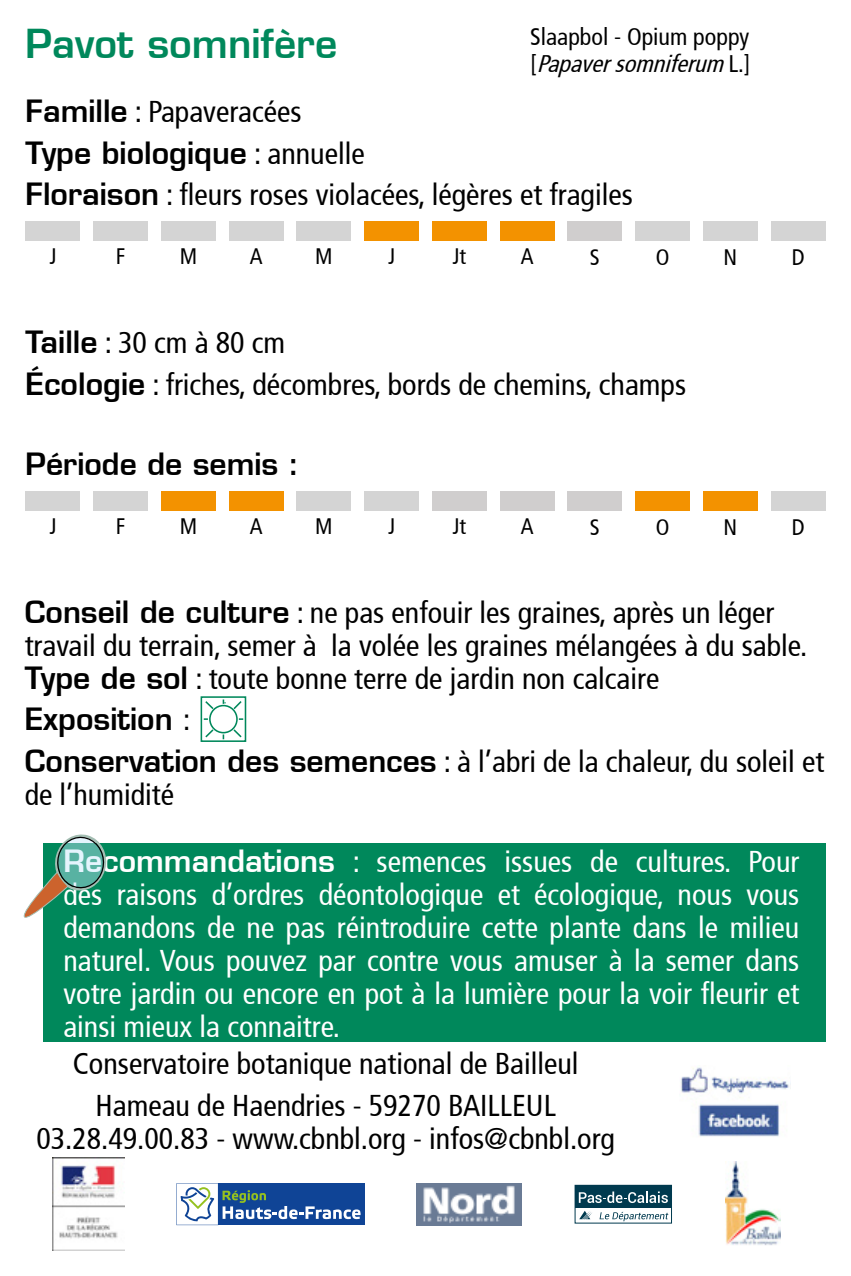
<style>
.page{position:relative;width:851px;height:1276px;background:#fff}
.page>*{position:absolute;margin:0;border:0;box-sizing:border-box;transform-origin:0 0}
.t1{font:600 39px "Eurostile";color:#00885b}
.t2{font:condensed 30px/33px "Frutiger";color:#000}
.t3{font:condensed 30px/33px "Frutiger";color:#fff;text-align:justify}
.t4{font:600 30px "Eurostile";color:#000}
.t5{font:condensed 24px/26.4px "Frutiger";color:#000}
.t6{font:condensed 22.2px "Frutiger";color:#000}
.s1{font-style:italic}
.s2{font-family:"Eurostile";font-weight:600;font-stretch:normal}
.s3{font-family:"Frutiger";font-weight:400;font-stretch:condensed}
</style>
<div class="page">
<img style="left:53px;top:1158px;width:72px;height:92px">
<div style="left:218px;top:1183px;width:147px;height:42px;background:#0f4496"></div>
<svg style="left:176px;top:1183px;width:185px;height:42px"></svg>
<img style="left:416px;top:1183px;width:105px;height:42px">
<svg style="left:577px;top:1207px;width:92px;height:13px"></svg>
<div style="left:575px;top:1185px;width:96px;height:22px;background:#003a4f"></div>
<svg style="left:579px;top:1210px;width:13px;height:9px"></svg>
<svg style="left:578px;top:1191px;width:89px;height:12px"></svg>
<svg style="left:599px;top:1212px;width:69px;height:9px"></svg>
<img style="left:725px;top:1161px;width:55px;height:84px">
<div style="left:43px;top:843px;width:782px;height:199px;background:#00885b"></div>
<svg style="left:23px;top:834px;width:84px;height:84px"></svg>
<img style="left:681px;top:1067px;width:108px;height:70px">
<div style="left:26px;top:221px;width:54px;height:20px;background:#d4d4d4"></div>
<div style="left:296px;top:221px;width:55px;height:20px;background:#d4d4d4"></div>
<div style="left:567px;top:221px;width:55px;height:20px;background:#d0cece"></div>
<div style="left:161px;top:221px;width:55px;height:20px;background:#d4d4d4"></div>
<div style="left:432px;top:221px;width:54px;height:20px;background:#f39200"></div>
<div style="left:702px;top:221px;width:55px;height:20px;background:#d4d4d4"></div>
<div style="left:93px;top:221px;width:55px;height:20px;background:#d4d4d4"></div>
<div style="left:364px;top:221px;width:55px;height:20px;background:#f39200"></div>
<div style="left:635px;top:221px;width:54px;height:20px;background:#d4d4d4"></div>
<div style="left:229px;top:221px;width:54px;height:20px;background:#d4d4d4"></div>
<div style="left:499px;top:221px;width:55px;height:20px;background:#f39200"></div>
<div style="left:770px;top:221px;width:55px;height:20px;background:#d4d4d4"></div>
<div style="left:26px;top:491px;width:54px;height:19px;background:#d4d4d4"></div>
<div style="left:296px;top:491px;width:55px;height:19px;background:#d4d4d4"></div>
<div style="left:567px;top:491px;width:55px;height:19px;background:#d0cece"></div>
<div style="left:161px;top:491px;width:55px;height:19px;background:#f39200"></div>
<div style="left:432px;top:491px;width:54px;height:19px;background:#d0cece"></div>
<div style="left:702px;top:491px;width:55px;height:19px;background:#f39200"></div>
<div style="left:93px;top:491px;width:55px;height:19px;background:#d4d4d4"></div>
<div style="left:364px;top:491px;width:55px;height:19px;background:#d4d4d4"></div>
<div style="left:635px;top:491px;width:54px;height:19px;background:#f39200"></div>
<div style="left:229px;top:491px;width:54px;height:19px;background:#f39200"></div>
<div style="left:499px;top:491px;width:55px;height:19px;background:#d0cece"></div>
<div style="left:770px;top:491px;width:55px;height:19px;background:#d4d4d4"></div>
<div style="left:200px;top:696px;width:46px;height:46px;border:2px solid #00885b"></div>
<div style="left:209px;top:705px;width:29px;height:28px;border:2px solid #00885b;border-radius:50%"></div>
<svg style="left:222px;top:699px;width:3px;height:5px"></svg>
<svg style="left:232px;top:701px;width:10px;height:10px"></svg>
<svg style="left:232px;top:727px;width:10px;height:11px"></svg>
<svg style="left:205px;top:727px;width:10px;height:11px"></svg>
<svg style="left:205px;top:701px;width:10px;height:10px"></svg>
<p class="t1" style="left:26px;top:20px;width:313px">Pavot somnifère</p>
<p class="t5" style="left:530px;top:24px;width:222px">Slaapbol - Opium poppy [ <span class="s1">Papaversomniferum</span> L . ]</p>
<p class="t2" style="left:26px;top:96px;width:277px"><span class="s2">Famille</span> : Papaveracées</p>
<p class="t4" style="left:26px;top:134px;width:341px">Type biologique <span class="s3">: annuelle</span></p>
<p class="t2" style="left:26px;top:179px;width:608px"><span class="s2">Floraison</span> : fleurs roses violacées, légères et fragiles</p>
<p class="t6" style="left:49px;top:243px;width:9px">J</p>
<p class="t6" style="left:116px;top:243px;width:11px">F</p>
<p class="t6" style="left:180px;top:243px;width:19px">M</p>
<p class="t6" style="left:250px;top:243px;width:14px">A</p>
<p class="t6" style="left:315px;top:243px;width:19px">M</p>
<p class="t6" style="left:388px;top:243px;width:9px">J</p>
<p class="t6" style="left:452px;top:243px;width:15px">Jt</p>
<p class="t6" style="left:520px;top:243px;width:14px">A</p>
<p class="t6" style="left:589px;top:244px;width:11px">S</p>
<p class="t6" style="left:655px;top:244px;width:15px">O</p>
<p class="t6" style="left:723px;top:244px;width:15px">N</p>
<p class="t6" style="left:791px;top:244px;width:14px">D</p>
<p class="t2" style="left:26px;top:326px;width:261px"><span class="s2">Taille</span> : 30 cm à 80 cm</p>
<p class="t2" style="left:26px;top:368px;width:662px"><span class="s2">Écologie</span> : friches, décombres, bords de chemins, champs</p>
<p class="t4" style="left:26px;top:445px;width:275px">Période de semis :</p>
<p class="t6" style="left:49px;top:513px;width:9px">J</p>
<p class="t6" style="left:116px;top:513px;width:11px">F</p>
<p class="t6" style="left:180px;top:513px;width:19px">M</p>
<p class="t6" style="left:250px;top:513px;width:14px">A</p>
<p class="t6" style="left:315px;top:513px;width:19px">M</p>
<p class="t6" style="left:388px;top:513px;width:9px">J</p>
<p class="t6" style="left:452px;top:513px;width:15px">Jt</p>
<p class="t6" style="left:520px;top:513px;width:14px">A</p>
<p class="t6" style="left:589px;top:514px;width:11px">S</p>
<p class="t6" style="left:655px;top:514px;width:15px">O</p>
<p class="t6" style="left:723px;top:514px;width:15px">N</p>
<p class="t6" style="left:791px;top:514px;width:14px">D</p>
<p class="t2" style="left:25px;top:596px;width:783px"><span class="s2">Conseil de culture</span> : ne pas enfouir les graines, après un léger travail du terrain, semer à la volée les graines mélangées à du sable.</p>
<p class="t2" style="left:25px;top:662px;width:636px"><span class="s2">Type de sol</span> : toute bonne terre de jardin non calcaire</p>
<p class="t4" style="left:25px;top:700px;width:167px">Exposition <span class="s3">:</span></p>
<p class="t2" style="left:25px;top:745px;width:801px"><span class="s2">Conservation des semences</span> : à l’abri de la chaleur, du soleil et de l’humidité</p>
<p class="t3" style="left:63px;top:845px;width:737px"><span class="s2">Recommandations</span> : semences issues de cultures. Pour des raisons d’ordres déontologique et écologique, nous vous demandons de ne pas réintroduire cette plante dans le milieu naturel. Vous pouvez par contre vous amuser à la semer dans votre jardin ou encore en pot à la lumière pour la voir fleurir et ainsi mieux la connaitre.</p>
<p class="t2" style="left:73px;top:1043px;width:507px;line-height:41.4px;text-align:center">Conservatoire botanique national de Bailleul<br>Hameau de Haendries - 59270 BAILLEUL</p>
<p class="t2" style="left:36px;top:1121px;width:580px">03.28.49.00.83 - www.cbnbl.org - infos@cbnbl.org</p>
</div>
